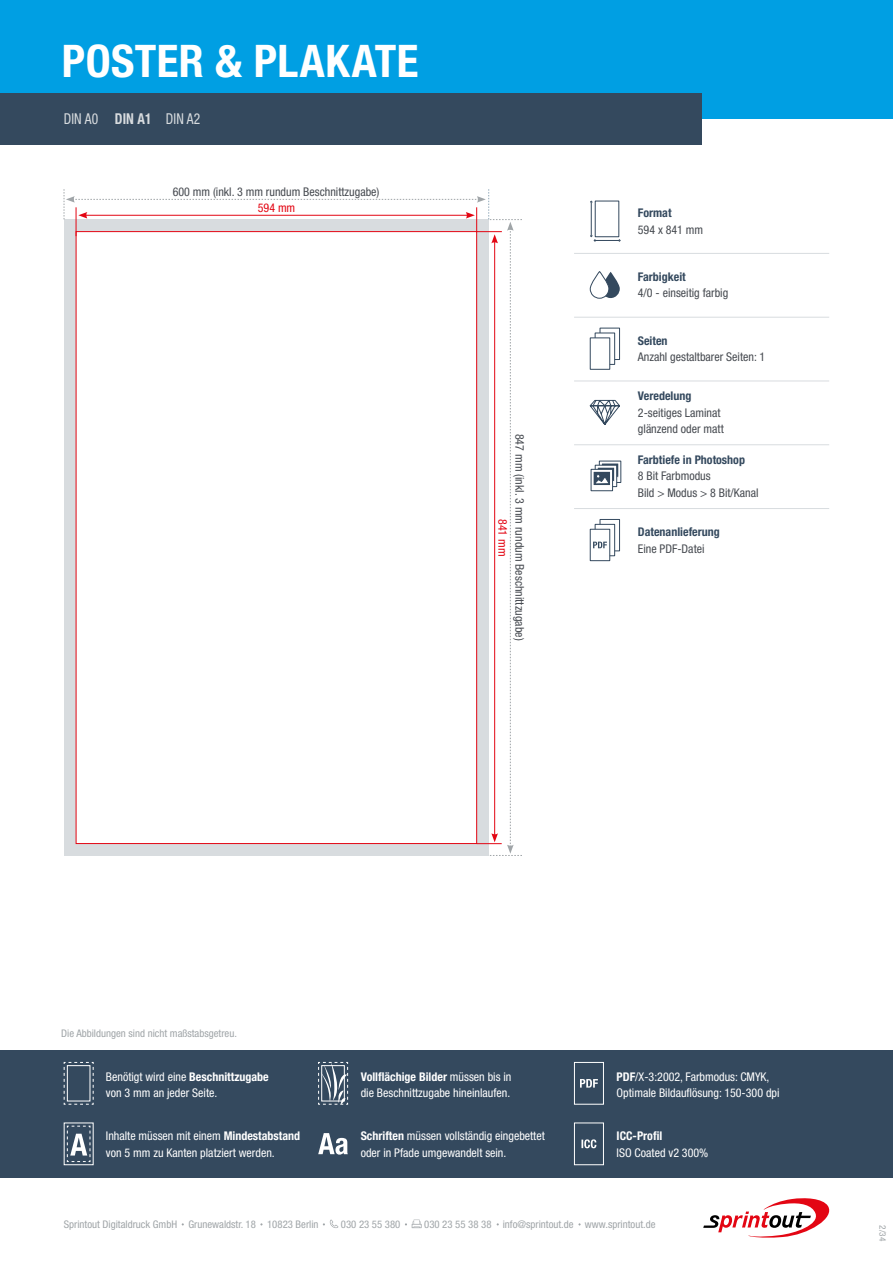
<style>
.page{position:relative;width:893px;height:1263px;background:#fff}
.page>*{position:absolute;margin:0;border:0;box-sizing:border-box;transform-origin:0 0}
.t1{font:700 condensed 45px "Helvetica Neue LT Std";letter-spacing:.01em;color:#fff}
.t2{font:condensed 15px "Helvetica Neue LT Std";letter-spacing:.01em;color:#d8dcdf;scale:.9 1}
.t3{font:condensed 12px/16.5px "Helvetica Neue LT Std";color:#fff}
.t4{font:condensed 12px/16.5px "Helvetica Neue LT Std";color:#464a50}
.t5{font:700 condensed 12px "Helvetica Neue LT Std";color:#34495e}
.t6{font:700 condensed 12px "Helvetica Neue LT Std";color:#fff}
.t7{font:condensed 12px "Helvetica Neue LT Std";color:#e30613}
.t8{font:condensed 10.5px "Helvetica Neue LT Std";color:#a0a5a8}
.t9{font:condensed 9px "Helvetica Neue LT Std";color:#a0a5a8}
.s1{font-weight:700}
</style>
<div class="page">
<div style="left:0;top:1050px;width:893px;height:128px;background:#34495e"></div>
<svg style="left:63px;top:1062px;width:31px;height:43px"></svg>
<div style="left:67px;top:1065px;width:23px;height:36px;border:1px solid #fff"></div>
<svg style="left:67px;top:1125px;width:24px;height:37px"></svg>
<svg style="left:318px;top:1062px;width:30px;height:43px"></svg>
<svg style="left:318px;top:1133px;width:30px;height:21px"></svg>
<div style="left:0;top:0;width:893px;height:119px;background:#009fe3"></div>
<div style="left:574px;top:1062px;width:30px;height:42px;border:1px solid #fff"></div>
<svg style="left:580px;top:1079px;width:18px;height:8px"></svg>
<div style="left:574px;top:1122px;width:30px;height:43px;border:1px solid #fff"></div>
<svg style="left:581px;top:1139px;width:15px;height:9px"></svg>
<div style="left:0;top:94px;width:702px;height:51px;background:#34495e"></div>
<svg style="left:703px;top:1198px;width:127px;height:40px"></svg>
<svg style="left:323px;top:1219px;width:15px;height:9px"></svg>
<svg style="left:405px;top:1219px;width:17px;height:9px"></svg>
<svg style="left:64px;top:189px;width:458px;height:667px"></svg>
<svg style="left:600px;top:328px;width:19px;height:31px"></svg>
<div style="left:600px;top:328px;width:20px;height:32px;border:1px solid #34495e"></div>
<svg style="left:595px;top:333px;width:20px;height:31px"></svg>
<div style="left:595px;top:333px;width:20px;height:32px;border:1px solid #34495e"></div>
<div style="left:590px;top:338px;width:20px;height:31px;background:#fff"></div>
<div style="left:590px;top:338px;width:20px;height:31px;border:1px solid #34495e"></div>
<svg style="left:590px;top:235px;width:31px;height:7px"></svg>
<hr style="left:591px;top:201px;width:1px;height:35px;background:#34495e">
<div style="left:595px;top:201px;width:24px;height:36px;border:1px solid #34495e"></div>
<svg style="left:590px;top:272px;width:30px;height:27px"></svg>
<svg style="left:590px;top:400px;width:30px;height:25px"></svg>
<svg style="left:600px;top:519px;width:19px;height:32px"></svg>
<div style="left:600px;top:519px;width:20px;height:32px;border:1px solid #34495e"></div>
<svg style="left:595px;top:524px;width:20px;height:32px"></svg>
<div style="left:595px;top:524px;width:20px;height:32px;border:1px solid #34495e"></div>
<div style="left:590px;top:529px;width:20px;height:32px;background:#fff"></div>
<div style="left:590px;top:529px;width:20px;height:32px;border:1px solid #34495e"></div>
<svg style="left:593px;top:542px;width:14px;height:6px"></svg>
<div style="left:599px;top:461px;width:22px;height:22px;border:1px solid #34495e"></div>
<div style="left:601px;top:463px;width:18px;height:14px;border:1px solid #fff"></div>
<div style="left:595px;top:465px;width:22px;height:22px;background:#f7f7f8"></div>
<div style="left:595px;top:465px;width:22px;height:22px;border:1px solid #34495e"></div>
<div style="left:591px;top:469px;width:22px;height:22px;background:#fff"></div>
<div style="left:591px;top:469px;width:22px;height:22px;border:1px solid #34495e"></div>
<div style="left:593px;top:471px;width:18px;height:15px;border:1px solid #fff"></div>
<svg style="left:594px;top:466px;width:24px;height:18px"></svg>
<hr style="left:574px;top:253px;width:255px;height:1px;background:#d8dcdf">
<hr style="left:574px;top:317px;width:255px;height:1px;background:#d8dcdf">
<hr style="left:574px;top:381px;width:255px;height:1px;background:#d8dcdf">
<hr style="left:574px;top:508px;width:255px;height:1px;background:#d8dcdf">
<hr style="left:574px;top:444px;width:255px;height:1px;background:#d8dcdf">
<h1 class="t1" style="left:62px;top:34px;width:358px">POSTER &amp; PLAKATE</h1>
<p class="t2" style="left:64px;top:110px;width:153px">DIN A0 <span class="s1">DIN A1</span> DIN A2</p>
<p class="t4" style="left:173px;top:183px;width:208px">600 mm (inkl. 3 mm rundum Beschnittzugabe)</p>
<p class="t7" style="left:258px;top:201px;width:39px">594 mm</p>
<p class="t4" style="left:528px;top:434px;width:208px;rotate:90deg">847 mm (inkl. 3 mm rundum Beschnittzugabe)</p>
<p class="t7" style="left:510px;top:519px;width:39px;rotate:90deg">841 mm</p>
<p class="t5" style="left:638px;top:206px;width:35px">Format</p>
<p class="t4" style="left:638px;top:221px;width:67px">594 x 841 mm</p>
<p class="t5" style="left:638px;top:269px;width:49px">Farbigkeit</p>
<p class="t4" style="left:638px;top:285px;width:92px">4/0 - einseitig farbig</p>
<p class="t5" style="left:638px;top:333px;width:31px">Seiten</p>
<p class="t4" style="left:638px;top:349px;width:129px">Anzahl gestaltbarer Seiten: 1</p>
<p class="t5" style="left:638px;top:389px;width:55px">Veredelung</p>
<p class="t4" style="left:638px;top:404px;width:87px">2-seitiges Laminat glänzend oder matt</p>
<p class="t5" style="left:638px;top:452px;width:109px">Farbtiefe in Photoshop</p>
<p class="t4" style="left:638px;top:468px;width:122px">8 Bit Farbmodus<br>Bild &gt; Modus &gt; 8 Bit/Kanal</p>
<p class="t5" style="left:638px;top:525px;width:83px">Datenanlieferung</p>
<p class="t4" style="left:638px;top:540px;width:68px">Eine PDF-Datei</p>
<p class="t8" style="left:61px;top:1027px;width:177px">Die Abbildungen sind nicht maßstabsgetreu.</p>
<p class="t3" style="left:106px;top:1068px;width:164px">Benötigt wird eine <span class="s1">Beschnittzugabe </span>von 3 mm an jeder Seite.</p>
<p class="t3" style="left:617px;top:1068px;width:164px"><span class="s1">PDF</span>/X-3:2002, Farbmodus: CMYK,<br>Optimale Bildauflösung: 150-300 dpi</p>
<p class="t3" style="left:361px;top:1127px;width:186px"><span class="s1">Schriften</span> müssen vollständig eingebettet oder in Pfade umgewandelt sein.</p>
<p class="t6" style="left:617px;top:1128px;width:47px">ICC-Profil</p>
<p class="t3" style="left:361px;top:1068px;width:152px"><span class="s1">Vollflächige Bilder</span> müssen bis in die Beschnittzugabe hineinlaufen.</p>
<p class="t3" style="left:106px;top:1127px;width:196px">Inhalte müssen mit einem <span class="s1">Mindestabstand </span>von 5 mm zu Kanten platziert werden.</p>
<p class="t3" style="left:617px;top:1144px;width:93px">ISO Coated v2 300%</p>
<p class="t8" style="left:64px;top:1218px;width:256px">Sprintout Digitaldruck GmbH Grunewaldstr. 18 10823 Berlin</p>
<p class="t8" style="left:341px;top:1218px;width:61px">030 23 55 380</p>
<p class="t8" style="left:424px;top:1218px;width:233px">030 23 55 38 38 info@sprintout.de www.sprintout.de</p>
<p class="t9" style="left:888px;top:1225px;width:19px;rotate:90deg">2/34</p>
</div>
